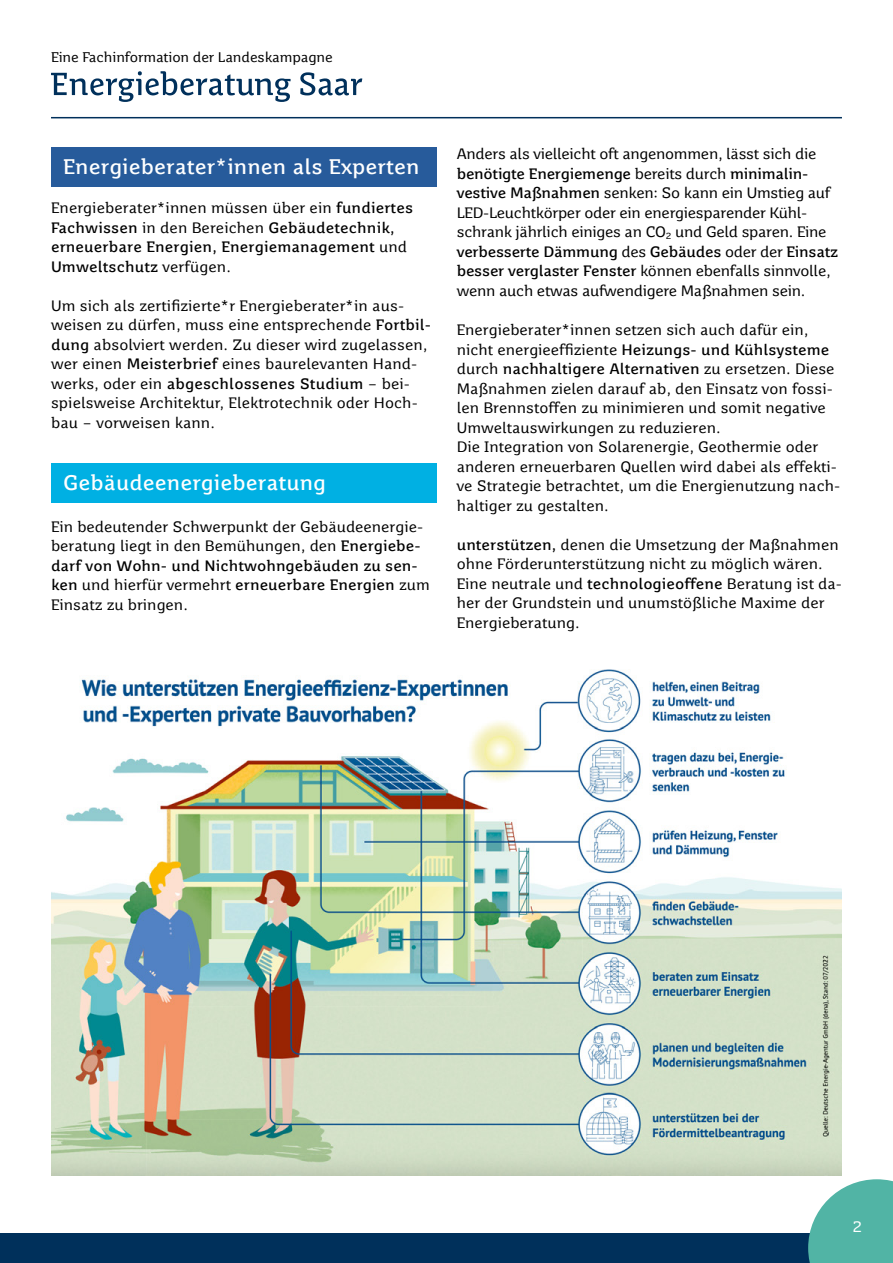
<style>
.page{position:relative;width:893px;height:1263px;background:#fff}
.page>*{position:absolute;margin:0;border:0;box-sizing:border-box;transform-origin:0 0}
.t1{font:700 21px "Saar 1450 Text";color:#fff}
.t2{font:15px/19.5px "Saar 1450 Text";color:#000}
.t3{font:15px/19.5px "Saar 1450 Text";letter-spacing:-.02em;color:#000}
.t4{font:700 15px/19.5px "Saar 1450 Text";letter-spacing:.005em;color:#000}
.t5{font:15px "Saar 1450 Text";color:#fff}
.t6{font:13.95px "Saar 1450 Text";letter-spacing:-.01em;color:#000}
.s1{font-weight:400}
.s2{font-weight:700}
</style>
<div class="page">
<div style="left:51px;top:463px;width:385px;height:40px;background:#00b0e3"></div>
<div style="left:51px;top:148px;width:385px;height:39px;background:#275b9b"></div>
<div style="left:0;top:1233px;width:893px;height:30px;background:#00305b"></div>
<svg style="left:51px;top:71px;width:311px;height:31px"></svg>
<hr style="left:51px;top:117px;width:791px;height:1px;background:#00305b">
<svg style="left:808px;top:1179px;width:85px;height:84px;background:#6abeb1"></svg>
<img style="left:51px;top:669px;width:791px;height:507px">
<p class="t6" style="left:51px;top:49px;width:283px">Eine Fachinformation der Landeskampagne</p>
<h1 class="t1" style="left:63px;top:154px;width:358px">Energieberater*innen als Experten</h1>
<p class="t4" style="left:51px;top:198px;width:364px"><span class="s1">Energieberater*innen müssen über ein</span> fundiertes Fachwissen <span class="s1">in den Bereichen</span> Gebäudetechnik, erneuerbare Energien, Energiemanagement <span class="s1">und </span>Umweltschutz <span class="s1">verfügen.</span></p>
<p class="t2" style="left:51px;top:296px;width:382px">Um sich als zertifizierte*r Energieberater*in aus&shy;weisen zu dürfen, muss eine entsprechende <span class="s2">Fortbil&shy;dung</span> absolviert werden. Zu dieser wird zugelassen, wer einen <span class="s2">Meisterbrief</span> eines baurelevanten Hand&shy;werks, oder ein <span class="s2">abgeschlossenes Studium</span> – bei&shy;spielsweise Architektur, Elektrotechnik oder Hoch&shy;bau – vorweisen kann.</p>
<h1 class="t1" style="left:63px;top:470px;width:265px">Gebäudeenergieberatung</h1>
<p class="t2" style="left:51px;top:517px;width:380px">Ein bedeutender Schwerpunkt der Gebäudeenergie&shy;beratung liegt in den Bemühungen, den <span class="s2">Energiebe&shy;darf von Wohn- und Nichtwohngebäuden zu sen&shy;ken</span> und hierfür vermehrt <span class="s2">erneuerbare Energien</span> zum Einsatz zu bringen.</p>
<p class="t3" style="left:457px;top:144px;width:383px">Anders als vielleicht oft angenommen, lässt sich die <span class="s2">benötigte Energiemenge</span> bereits durch <span class="s2">minimalin&shy;vestive Maßnahmen</span> senken: So kann ein Umstieg auf LED-Leuchtkörper oder ein energiesparender Kühl&shy;schrank jährlich einiges an CO<sub>2</sub> und Geld sparen. Eine <span class="s2">verbesserte Dämmung</span> des <span class="s2">Gebäudes</span> oder der <span class="s2">Einsatz besser verglaster Fenster</span> können ebenfalls sinnvolle, wenn auch etwas aufwendigere Maßnahmen sein.</p>
<p class="t2" style="left:457px;top:320px;width:385px">Energieberater*innen setzen sich auch dafür ein, nicht energieeffiziente <span class="s2">Heizungs- und Kühlsysteme </span>durch <span class="s2">nachhaltigere Alternativen</span> zu ersetzen. Diese Maßnahmen zielen darauf ab, den Einsatz von fossi&shy;len Brennstoffen zu minimieren und somit negative Umweltauswirkungen zu reduzieren.<br>Die Integration von Solarenergie, Geothermie oder anderen erneuerbaren Quellen wird dabei als effekti&shy;ve Strategie betrachtet, um die Energienutzung nach&shy;haltiger zu gestalten.</p>
<p class="t2" style="left:457px;top:534px;width:387px"><span class="s2">unterstützen,</span> denen die Umsetzung der Maßnahmen ohne Förderunterstützung nicht zu möglich wären.<br>Eine neutrale und <span class="s2">technologieoffene</span> Beratung ist da&shy;her der Grundstein und unumstößliche Maxime der Energieberatung.</p>
<p class="t5" style="left:853px;top:1218px;width:11px">2</p>
</div>
